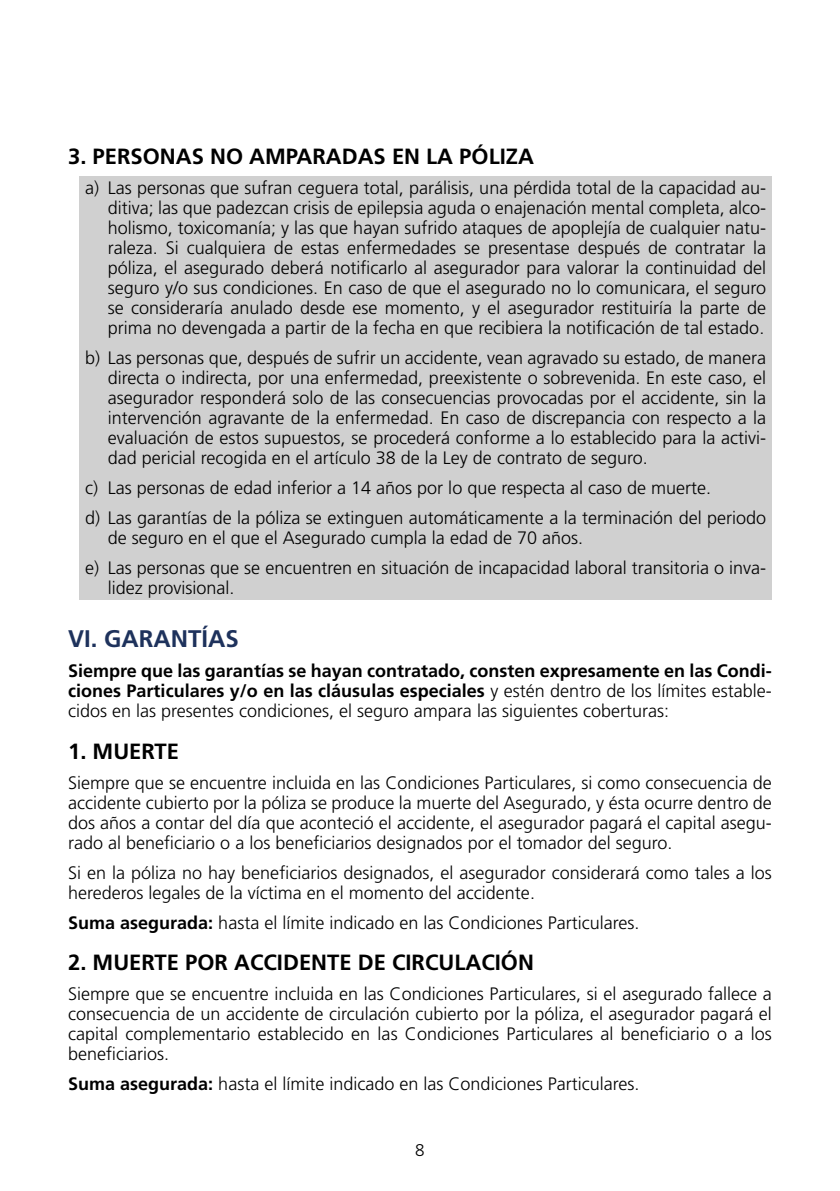
<style>
.page{position:relative;width:840px;height:1191px;background:#fff}
.page>*{position:absolute;margin:0;border:0;box-sizing:border-box;transform-origin:0 0}
.t1{font:700 24px "Frutiger LT Std";color:#1e325c}
.t2{font:700 22px "Frutiger LT Std";color:#000}
.t3{font:300 18px/20px "Frutiger LT Std";color:#000;text-align:justify}
.t4{font:700 18px/20px "Frutiger LT Std";color:#000;text-align:justify}
.t5{font:300 17px "Frutiger LT Std";color:#000}
.s1{font-weight:300}
.s2{font-weight:700}
</style>
<div class="page">
<div style="left:79px;top:176px;width:692px;height:424px;background:#d0d0d0"></div>
<p class="t2" style="left:68px;top:143px;width:467px">3. PERSONAS NO AMPARADAS EN LA PÓLIZA</p>
<p class="t3" style="left:108px;top:178px;width:659px;text-indent:-23px">a) Las personas que sufran ceguera total, parálisis, una pérdida total de la capacidad au&shy;ditiva; las que padezcan crisis de epilepsia aguda o enajenación mental completa, alco&shy;holismo, toxicomanía; y las que hayan sufrido ataques de apoplejía de cualquier natu&shy;raleza. Si cualquiera de estas enfermedades se presentase después de contratar la póliza, el asegurado deberá notificarlo al asegurador para valorar la continuidad del seguro y/o sus condiciones. En caso de que el asegurado no lo comunicara, el seguro se consideraría anulado desde ese momento, y el asegurador restituiría la parte de prima no devengada a partir de la fecha en que recibiera la notificación de tal estado.</p>
<p class="t3" style="left:108px;top:348px;width:659px;text-indent:-23px">b) Las personas que, después de sufrir un accidente, vean agravado su estado, de manera directa o indirecta, por una enfermedad, preexistente o sobrevenida. En este caso, el asegurador responderá solo de las consecuencias provocadas por el accidente, sin la intervención agravante de la enfermedad. En caso de discrepancia con respecto a la evaluación de estos supuestos, se procederá conforme a lo establecido para la activi&shy;dad pericial recogida en el artículo 38 de la Ley de contrato de seguro.</p>
<p class="t3" style="left:85px;top:473px;width:682px;line-height:30px">c) Las personas de edad inferior a 14 años por lo que respecta al caso de muerte.<br>d) Las garantías de la póliza se extinguen automáticamente a la terminación del periodo</p>
<p class="t3" style="left:85px;top:523px;width:682px;line-height:30px;text-indent:23px">de seguro en el que el Asegurado cumpla la edad de 70 años.<br>e) Las personas que se encuentren en situación de incapacidad laboral transitoria o inva-</p>
<p class="t3" style="left:108px;top:578px;width:128px">lidez provisional.</p>
<h1 class="t1" style="left:68px;top:624px;width:172px">VI. GARANTÍAS</h1>
<p class="t4" style="left:68px;top:660px;width:705px">Siempre que las garantías se hayan contratado, consten expresamente en las Condi&shy;ciones Particulares y/o en las cláusulas especiales <span class="s1">y estén dentro de los límites estable&shy;cidos en las presentes condiciones, el seguro ampara las siguientes coberturas:</span></p>
<p class="t2" style="left:68px;top:738px;width:112px">1. MUERTE</p>
<p class="t3" style="left:68px;top:772px;width:705px">Siempre que se encuentre incluida en las Condiciones Particulares, si como consecuencia de accidente cubierto por la póliza se produce la muerte del Asegurado, y ésta ocurre dentro de dos años a contar del día que aconteció el accidente, el asegurador pagará el capital asegu&shy;rado al beneficiario o a los beneficiarios designados por el tomador del seguro.</p>
<p class="t3" style="left:68px;top:862px;width:705px">Si en la póliza no hay beneficiarios designados, el asegurador considerará como tales a los herederos legales de la víctima en el momento del accidente.</p>
<p class="t3" style="left:68px;top:912px;width:572px"><span class="s2">Suma asegurada:</span> hasta el límite indicado en las Condiciones Particulares.</p>
<p class="t2" style="left:68px;top:949px;width:467px">2. MUERTE POR ACCIDENTE DE CIRCULACIÓN</p>
<p class="t3" style="left:68px;top:984px;width:705px">Siempre que se encuentre incluida en las Condiciones Particulares, si el asegurado fallece a consecuencia de un accidente de circulación cubierto por la póliza, el asegurador pagará el capital complementario establecido en las Condiciones Particulares al beneficiario o a los beneficiarios.</p>
<p class="t3" style="left:68px;top:1074px;width:572px"><span class="s2">Suma asegurada:</span> hasta el límite indicado en las Condiciones Particulares.</p>
<p class="t5" style="left:415px;top:1140px;width:11px">8</p>
</div>
